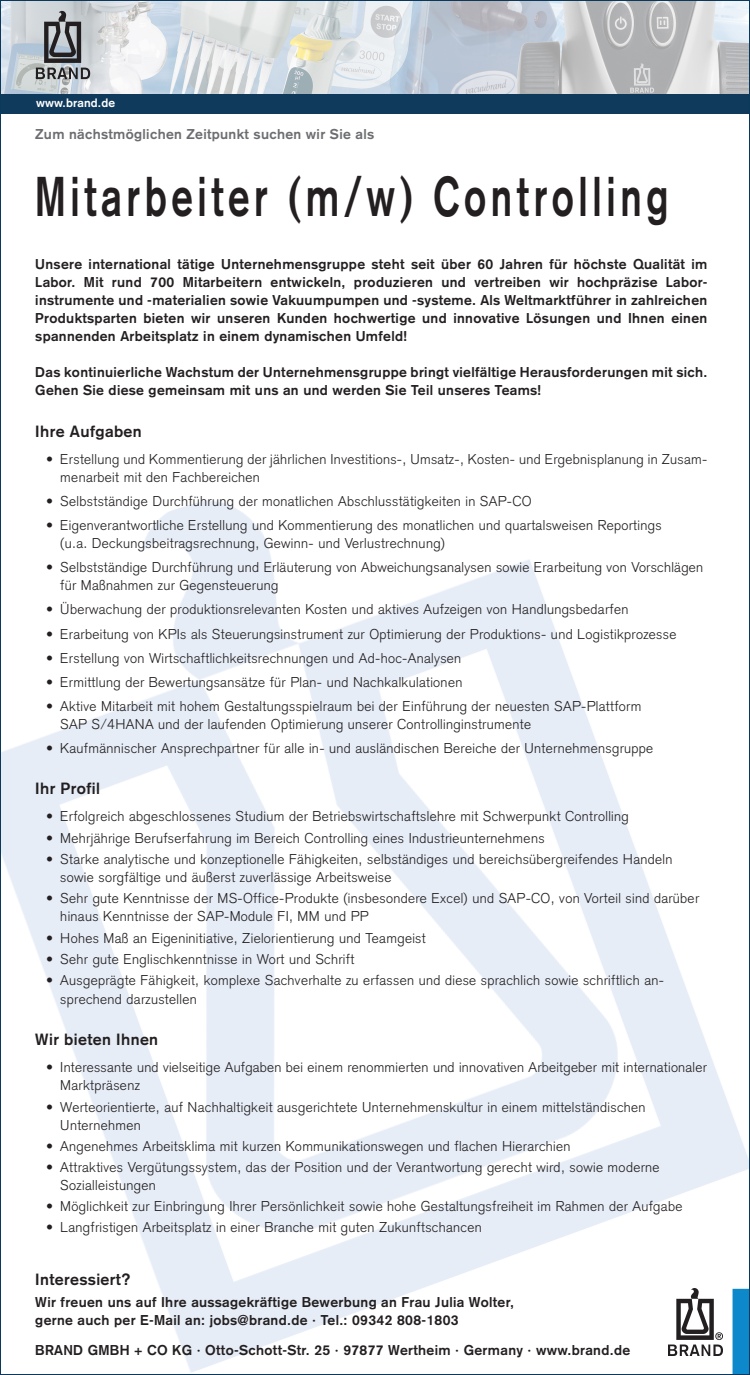
<style>
.page{position:relative;width:750px;height:1375px;background:#fff}
.page>*{position:absolute;margin:0;border:0;box-sizing:border-box;transform-origin:0 0}
.t1{font:700 55px "Akzidenz Grotesk";letter-spacing:.12em;color:#231f20;scale:.7 1}
.t2{font:700 16px "Akzidenz Grotesk";letter-spacing:.025em;color:#231f20}
.t3{font:300 14px/18px "Akzidenz Grotesk";letter-spacing:.025em;color:#231f20}
.t4{font:700 14px/18px "Akzidenz Grotesk";letter-spacing:.025em;color:#231f20}
.t5{font:700 14px "Akzidenz Grotesk";letter-spacing:.025em;color:#6c6d70}
.t6{font:700 12px "Akzidenz Grotesk";letter-spacing:.015em;color:#fff}
.s1{font-weight:400}
</style>
<div class="page">
<img style="left:2px;top:500px;width:746px;height:873px">
<svg style="left:732px;top:1289px;width:16px;height:84px"></svg>
<img style="left:668px;top:1289px;width:55px;height:66px">
<img style="left:2px;top:2px;width:746px;height:112px">
<img style="left:32px;top:10px;width:61px;height:71px">
<p class="t6" style="left:36px;top:96px;width:81px">www.brand.de</p>
<p class="t5" style="left:35px;top:126px;width:340px">Zum nächstmöglichen Zeitpunkt suchen wir Sie als</p>
<p class="t1" style="left:35px;top:164px;width:906px">Mitarbeiter (m/w) Controlling</p>
<p class="t4" style="left:35px;top:254px;width:673px;text-align:justify">Unsere international tätige Unternehmensgruppe steht seit über 60 Jahren für höchste Qualität im Labor. Mit rund 700 Mitarbeitern entwickeln, produzieren und vertreiben wir hochpräzise Labor&shy;instrumente und -materialien sowie Vakuumpumpen und -systeme. Als Weltmarktführer in zahlreichen Produktsparten bieten wir unseren Kunden hochwertige und innovative Lösungen und Ihnen einen spannenden Arbeitsplatz in einem dynamischen Umfeld!</p>
<p class="t4" style="left:35px;top:362px;width:673px">Das kontinuierliche Wachstum der Unternehmensgruppe bringt vielfältige Herausforderungen mit sich.<br>Gehen Sie diese gemeinsam mit uns an und werden Sie Teil unseres Teams!</p>
<p class="t2" style="left:35px;top:422px;width:108px">Ihre Aufgaben</p>
<p class="t3" style="left:60px;top:450px;width:648px;text-indent:-14px"><span class="s1">•</span> Erstellung und Kommentierung der jährlichen Investitions-, Umsatz-, Kosten- und Ergebnisplanung in Zusam&shy;menarbeit mit den Fachbereichen</p>
<p class="t3" style="left:46px;top:492px;width:487px"><span class="s1">•</span> Selbstständige Durchführung der monatlichen Abschlusstätigkeiten in SAP-CO</p>
<p class="t3" style="left:60px;top:516px;width:603px;text-indent:-14px"><span class="s1">•</span> Eigenverantwortliche Erstellung und Kommentierung des monatlichen und quartalsweisen Reportings (u.a. Deckungsbeitragsrechnung, Gewinn- und Verlustrechnung)</p>
<p class="t3" style="left:60px;top:558px;width:644px;text-indent:-14px"><span class="s1">•</span> Selbstständige Durchführung und Erläuterung von Abweichungsanalysen sowie Erarbeitung von Vorschlägen für Maßnahmen zur Gegensteuerung</p>
<p class="t3" style="left:46px;top:601px;width:583px"><span class="s1">•</span> Überwachung der produktionsrelevanten Kosten und aktives Aufzeigen von Handlungsbedarfen</p>
<p class="t3" style="left:46px;top:625px;width:631px"><span class="s1">•</span> Erarbeitung von KPIs als Steuerungsinstrument zur Optimierung der Produktions- und Logistikprozesse</p>
<p class="t3" style="left:46px;top:649px;width:416px"><span class="s1">•</span> Erstellung von Wirtschaftlichkeitsrechnungen und Ad-hoc-Analysen</p>
<p class="t3" style="left:46px;top:673px;width:417px"><span class="s1">•</span> Ermittlung der Bewertungsansätze für Plan- und Nachkalkulationen</p>
<p class="t3" style="left:60px;top:697px;width:582px;text-indent:-14px"><span class="s1">•</span> Aktive Mitarbeit mit hohem Gestaltungsspielraum bei der Einführung der neuesten SAP-Plattform<br>SAP S/4HANA und der laufenden Optimierung unserer Controllinginstrumente</p>
<p class="t3" style="left:46px;top:739px;width:608px"><span class="s1">•</span> Kaufmännischer Ansprechpartner für alle in- und ausländischen Bereiche der Unternehmensgruppe</p>
<p class="t2" style="left:35px;top:779px;width:66px">Ihr Profil</p>
<p class="t3" style="left:46px;top:808px;width:584px">• Erfolgreich abgeschlossenes Studium der Betriebswirtschaftslehre mit Schwerpunkt Controlling</p>
<p class="t3" style="left:46px;top:829px;width:500px">• Mehrjährige Berufserfahrung im Bereich Controlling eines Industrieunternehmens</p>
<p class="t3" style="left:60px;top:850px;width:614px;text-indent:-14px">• Starke analytische und konzeptionelle Fähigkeiten, selbständiges und bereichsübergreifendes Handeln sowie sorgfältige und äußerst zuverlässige Arbeitsweise</p>
<p class="t3" style="left:60px;top:890px;width:640px;text-indent:-14px">• Sehr gute Kenntnisse der MS-Office-Produkte (insbesondere Excel) und SAP-CO, von Vorteil sind darüber hinaus Kenntnisse der SAP-Module FI, MM und PP</p>
<p class="t3" style="left:46px;top:929px;width:381px">• Hohes Maß an Eigeninitiative, Zielorientierung und Teamgeist</p>
<p class="t3" style="left:46px;top:950px;width:309px">• Sehr gute Englischkenntnisse in Wort und Schrift</p>
<p class="t3" style="left:60px;top:971px;width:605px;line-height:18.5px;text-indent:-14px">• Ausgeprägte Fähigkeit, komplexe Sachverhalte zu erfassen und diese sprachlich sowie schriftlich an&shy;sprechend darzustellen</p>
<p class="t2" style="left:35px;top:1030px;width:124px">Wir bieten Ihnen</p>
<p class="t3" style="left:60px;top:1058px;width:648px;text-indent:-14px">• Interessante und vielseitige Aufgaben bei einem renommierten und innovativen Arbeitgeber mit internationaler<br>Marktpräsenz</p>
<p class="t3" style="left:60px;top:1098px;width:587px;text-indent:-14px">• Werteorientierte, auf Nachhaltigkeit ausgerichtete Unternehmenskultur in einem mittelständischen<br>Unternehmen</p>
<p class="t3" style="left:46px;top:1137px;width:526px">• Angenehmes Arbeitsklima mit kurzen Kommunikationswegen und flachen Hierarchien</p>
<p class="t3" style="left:60px;top:1158px;width:601px;text-indent:-14px">• Attraktives Vergütungssystem, das der Position und der Verantwortung gerecht wird, sowie moderne<br>Sozialleistungen</p>
<p class="t3" style="left:46px;top:1197px;width:637px"><span class="s1">•</span> Möglichkeit zur Einbringung Ihrer Persönlichkeit sowie hohe Gestaltungsfreiheit im Rahmen der Aufgabe</p>
<p class="t3" style="left:46px;top:1218px;width:437px"><span class="s1">•</span> Langfristigen Arbeitsplatz in einer Branche mit guten Zukunftschancen</p>
<p class="t2" style="left:35px;top:1270px;width:97px">Interessiert?</p>
<p class="t4" style="left:35px;top:1292px;width:480px;line-height:18.5px">Wir freuen uns auf Ihre aussagekräftige Bewerbung an Frau Julia Wolter, gerne auch per E-Mail an: jobs@brand.de · Tel.: 09342 808-1803</p>
<p class="t4" style="left:35px;top:1341px;width:596px">BRAND GMBH + CO KG · Otto-Schott-Str. 25 · 97877 Wertheim · Germany · www.brand.de</p>
</div>
